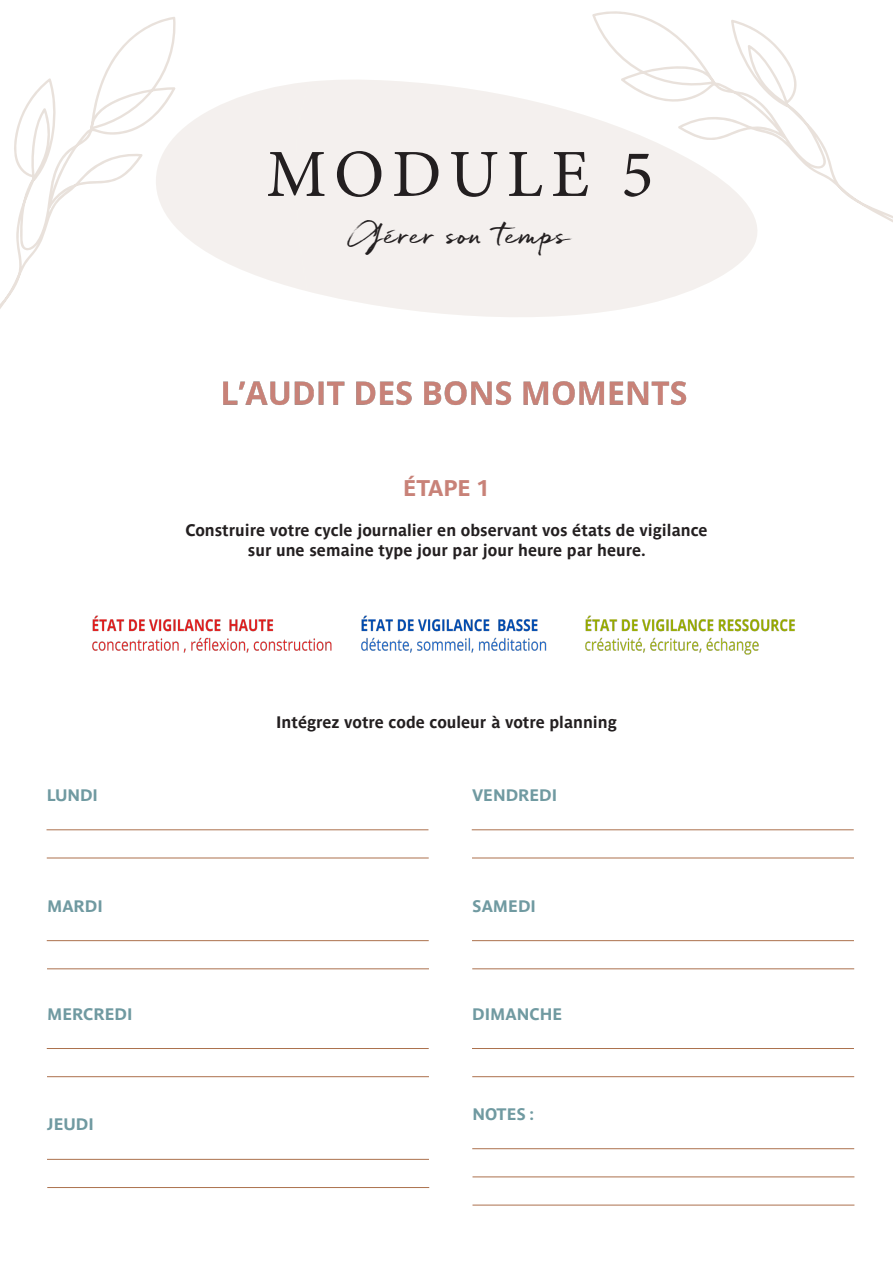
<style>
.page{position:relative;width:893px;height:1263px;background:#fff}
.page>*{position:absolute;margin:0;border:0;box-sizing:border-box;transform-origin:0 0}
.t1{font:67.5px "Minion Pro";letter-spacing:.11em;color:#231f20}
.t2{font:27px "Quickbrush";letter-spacing:.05em;color:#231f20}
.t3{font:700 22.5px "Parisine Std";color:#c88278}
.t4{font:700 16.5px "Parisine Std";color:#231f20}
.t5{font:700 16.5px "Parisine Std";color:#709aa1}
</style>
<div class="page">
<svg style="left:177px;top:112px;width:30px;height:140px;fill:#f4f0ee"></svg>
<img style="left:0;top:17px;width:177px;height:292px">
<svg style="left:592px;top:14px;width:152px;height:256px;background:#f4f1ef"></svg>
<img style="left:593px;top:11px;width:300px;height:248px">
<img style="left:92px;top:615px;width:703px;height:40px">
<img style="left:223px;top:381px;width:464px;height:25px">
<hr style="left:47px;top:829px;width:381px;height:1px;background:#ac714d">
<hr style="left:47px;top:858px;width:382px;height:1px;background:#ac714d">
<hr style="left:47px;top:940px;width:382px;height:1px;background:#ac714d">
<hr style="left:47px;top:968px;width:382px;height:1px;background:#ac714d">
<hr style="left:47px;top:1048px;width:382px;height:1px;background:#ac714d">
<hr style="left:47px;top:1076px;width:382px;height:1px;background:#ac714d">
<hr style="left:47px;top:1159px;width:382px;height:1px;background:#ac714d">
<hr style="left:47px;top:1187px;width:382px;height:1px;background:#ac714d">
<hr style="left:472px;top:829px;width:382px;height:1px;background:#ac714d">
<hr style="left:472px;top:858px;width:382px;height:1px;background:#ac714d">
<hr style="left:472px;top:940px;width:382px;height:1px;background:#ac714d">
<hr style="left:472px;top:968px;width:382px;height:1px;background:#ac714d">
<hr style="left:472px;top:1048px;width:382px;height:1px;background:#ac714d">
<hr style="left:472px;top:1076px;width:382px;height:1px;background:#ac714d">
<hr style="left:472px;top:1148px;width:382px;height:1px;background:#ac714d">
<hr style="left:472px;top:1177px;width:382px;height:1px;background:#ac714d">
<hr style="left:472px;top:1205px;width:382px;height:1px;background:#ac714d">
<p class="t1" style="left:266px;top:129px;width:389px">MODULE 5</p>
<p class="t2" style="left:351px;top:218px;width:218px">Gérer son temps</p>
<p class="t3" style="left:403px;top:475px;width:88px">ÉTAPE 1</p>
<p class="t4" style="left:185px;top:520px;width:524px">Construire votre cycle journalier en observant vos états de vigilance</p>
<p class="t4" style="left:248px;top:540px;width:399px">sur une semaine type jour par jour heure par heure.</p>
<p class="t4" style="left:276px;top:713px;width:342px">Intégrez votre code couleur à votre planning</p>
<p class="t5" style="left:47px;top:785px;width:53px">LUNDI</p>
<p class="t5" style="left:472px;top:785px;width:87px">VENDREDI</p>
<p class="t5" style="left:47px;top:896px;width:57px">MARDI</p>
<p class="t5" style="left:472px;top:896px;width:65px">SAMEDI</p>
<p class="t5" style="left:47px;top:1004px;width:87px">MERCREDI</p>
<p class="t5" style="left:472px;top:1004px;width:91px">DIMANCHE</p>
<p class="t5" style="left:47px;top:1115px;width:48px">JEUDI</p>
<p class="t5" style="left:472px;top:1104px;width:63px">NOTES :</p>
</div>
